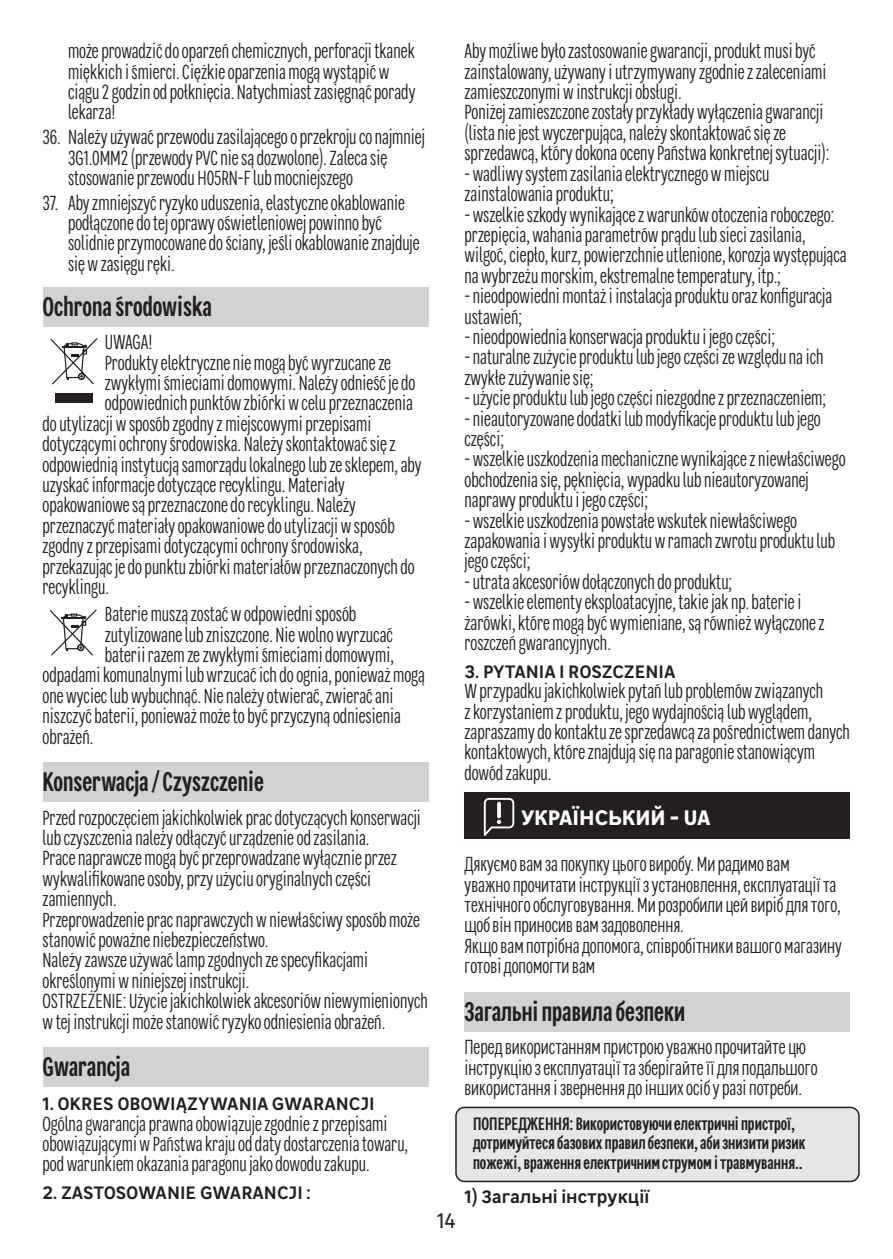
<style>
.page{position:relative;width:893px;height:1259px;background:#fff}
.page>*{position:absolute;margin:0;border:0;box-sizing:border-box;transform-origin:0 0}
.t1{font:700 27px "Leroy Merlin Sans Condensed";color:#231f20}
.t2{font:700 21px "Leroy Merlin Sans";color:#fff}
.t3{font:21px "Leroy Merlin Sans";color:#231f20;scale:.94 1}
.t4{font:20.4px/20.4px "Leroy Merlin Sans Condensed";color:#231f20}
.t5{font:700 18px/19.5px "Leroy Merlin Sans Condensed";color:#231f20}
.t6{font:600 18px "Leroy Merlin Sans";color:#231f20}
</style>
<div class="page">
<div style="left:43px;top:287px;width:385px;height:39px;background:#d1d2d4"></div>
<div style="left:43px;top:762px;width:385px;height:40px;background:#d1d2d4"></div>
<div style="left:43px;top:1047px;width:385px;height:39px;background:#d1d2d4"></div>
<svg style="left:50px;top:338px;width:48px;height:46px"></svg>
<div style="left:55px;top:393px;width:37px;height:10px;background:#231f20"></div>
<svg style="left:50px;top:609px;width:47px;height:46px"></svg>
<div style="left:464px;top:792px;width:386px;height:46px;background:#231f20"></div>
<div style="left:464px;top:991px;width:386px;height:40px;background:#d1d2d4"></div>
<div style="left:456px;top:1107px;width:403px;height:74px;background:#e6e7e9;border-radius:9px"></div>
<div style="left:455px;top:1106px;width:405px;height:76px;border:2px solid #231f20;border-radius:9px"></div>
<svg style="left:484px;top:798px;width:30px;height:38px"></svg>
<p class="t4" style="left:68px;top:40px;width:349px">może prowadzić do oparzeń chemicznych, perforacji tkanek miękkich i śmierci. Ciężkie oparzenia mogą wystąpić w ciągu 2 godzin od połknięcia. Natychmiast zasięgnąć porady lekarza!</p>
<p class="t4" style="left:68px;top:126px;width:358px;text-indent:-26px">36. Należy używać przewodu zasilającego o przekroju co najmniej<br>3G1.0MM2 (przewody PVC nie są dozwolone). Zaleca się stosowanie przewodu H05RN-F lub mocniejszego</p>
<p class="t4" style="left:68px;top:192px;width:353px;text-indent:-26px">37. Aby zmniejszyć ryzyko uduszenia, elastyczne okablowanie podłączone do tej oprawy oświetleniowej powinno być solidnie przymocowane do ściany, jeśli okablowanie znajduje się w zasięgu ręki.</p>
<h1 class="t1" style="left:43px;top:288px;width:171px">Ochrona środowiska</h1>
<p class="t4" style="left:105px;top:331px;width:49px">UWAGA!</p>
<p class="t4" style="left:105px;top:352px;width:288px">Produkty elektryczne nie mogą być wyrzucane ze</p>
<p class="t4" style="left:105px;top:372px;width:312px">zwykłymi śmieciami domowymi. Należy odnieść je do</p>
<p class="t4" style="left:105px;top:392px;width:310px">odpowiednich punktów zbiórki w celu przeznaczenia</p>
<p class="t4" style="left:43px;top:413px;width:330px">do utylizacji w sposób zgodny z miejscowymi przepisami</p>
<p class="t4" style="left:43px;top:433px;width:355px">dotyczącymi ochrony środowiska. Należy skontaktować się z</p>
<p class="t4" style="left:43px;top:454px;width:381px">odpowiednią instytucją samorządu lokalnego lub ze sklepem, aby</p>
<p class="t4" style="left:43px;top:474px;width:304px">uzyskać informacje dotyczące recyklingu. Materiały</p>
<p class="t4" style="left:43px;top:494px;width:315px">opakowaniowe są przeznaczone do recyklingu. Należy</p>
<p class="t4" style="left:43px;top:515px;width:354px">przeznaczyć materiały opakowaniowe do utylizacji w sposób</p>
<p class="t4" style="left:43px;top:535px;width:322px">zgodny z przepisami dotyczącymi ochrony środowiska,</p>
<p class="t4" style="left:43px;top:556px;width:374px">przekazując je do punktu zbiórki materiałów przeznaczonych do</p>
<p class="t4" style="left:43px;top:576px;width:68px">recyklingu.</p>
<p class="t4" style="left:105px;top:603px;width:253px">Baterie muszą zostać w odpowiedni sposób</p>
<p class="t4" style="left:105px;top:624px;width:290px">zutylizowane lub zniszczone. Nie wolno wyrzucać</p>
<p class="t4" style="left:105px;top:644px;width:291px">baterii razem ze zwykłymi śmieciami domowymi,</p>
<p class="t4" style="left:43px;top:664px;width:384px">odpadami komunalnymi lub wrzucać ich do ognia, ponieważ mogą</p>
<p class="t4" style="left:43px;top:685px;width:352px">one wyciec lub wybuchnąć. Nie należy otwierać, zwierać ani</p>
<p class="t4" style="left:43px;top:705px;width:360px">niszczyć baterii, ponieważ może to być przyczyną odniesienia</p>
<p class="t4" style="left:43px;top:726px;width:52px">obrażeń.</p>
<h1 class="t1" style="left:43px;top:763px;width:223px">Konserwacja / Czyszczenie</h1>
<p class="t4" style="left:43px;top:806px;width:387px">Przed rozpoczęciem jakichkolwiek prac dotyczących konserwacji lub czyszczenia należy odłączyć urządzenie od zasilania.<br>Prace naprawcze mogą być przeprowadzane wyłącznie przez wykwalifikowane osoby, przy użyciu oryginalnych części zamiennych.<br>Przeprowadzenie prac naprawczych w niewłaściwy sposób może stanowić poważne niebezpieczeństwo.<br>Należy zawsze używać lamp zgodnych ze specyfikacjami określonymi w niniejszej instrukcji.<br>OSTRZEŻENIE: Użycie jakichkolwiek akcesoriów niewymienionych w tej instrukcji może stanowić ryzyko odniesienia obrażeń.</p>
<h1 class="t1" style="left:43px;top:1048px;width:89px">Gwarancja</h1>
<p class="t6" style="left:43px;top:1089px;width:334px">1. OKRES OBOWIĄZYWANIA GWARANCJI</p>
<p class="t4" style="left:43px;top:1112px;width:367px">Ogólna gwarancja prawna obowiązuje zgodnie z przepisami obowiązującymi w Państwa kraju od daty dostarczenia towaru, pod warunkiem okazania paragonu jako dowodu zakupu.</p>
<p class="t6" style="left:43px;top:1178px;width:270px">2. ZASTOSOWANIE GWARANCJI :</p>
<p class="t3" style="left:437px;top:1203px;width:21px">14</p>
<p class="t4" style="left:464px;top:40px;width:366px">Aby możliwe było zastosowanie gwarancji, produkt musi być zainstalowany, używany i utrzymywany zgodnie z zaleceniami zamieszczonymi w instrukcji obsługi.<br>Poniżej zamieszczone zostały przykłady wyłączenia gwarancji (lista nie jest wyczerpująca, należy skontaktować się ze sprzedawcą, który dokona oceny Państwa konkretnej sytuacji):</p>
<p class="t4" style="left:464px;top:163px;width:306px">- wadliwy system zasilania elektrycznego w miejscu zainstalowania produktu;</p>
<p class="t4" style="left:464px;top:204px;width:384px">- wszelkie szkody wynikające z warunków otoczenia roboczego: przepięcia, wahania parametrów prądu lub sieci zasilania, wilgoć, ciepło, kurz, powierzchnie utlenione, korozja występująca na wybrzeżu morskim, ekstremalne temperatury, itp.;</p>
<p class="t4" style="left:464px;top:285px;width:369px">- nieodpowiedni montaż i instalacja produktu oraz konfiguracja ustawień;</p>
<p class="t4" style="left:464px;top:326px;width:312px">- nieodpowiednia konserwacja produktu i jego części;</p>
<p class="t4" style="left:464px;top:346px;width:361px">- naturalne zużycie produktu lub jego części ze względu na ich zwykłe zużywanie się;</p>
<p class="t4" style="left:464px;top:387px;width:363px">- użycie produktu lub jego części niezgodne z przeznaczeniem;</p>
<p class="t4" style="left:464px;top:408px;width:358px">- nieautoryzowane dodatki lub modyfikacje produktu lub jego części;</p>
<p class="t4" style="left:464px;top:448px;width:383px">- wszelkie uszkodzenia mechaniczne wynikające z niewłaściwego obchodzenia się, pęknięcia, wypadku lub nieautoryzowanej naprawy produktu i jego części;</p>
<p class="t4" style="left:464px;top:510px;width:372px">- wszelkie uszkodzenia powstałe wskutek niewłaściwego zapakowania i wysyłki produktu w ramach zwrotu produktu lub jego części;</p>
<p class="t4" style="left:464px;top:571px;width:269px">- utrata akcesoriów dołączonych do produktu;</p>
<p class="t4" style="left:464px;top:591px;width:362px">- wszelkie elementy eksploatacyjne, takie jak np. baterie i żarówki, które mogą być wymieniane, są również wyłączone z roszczeń gwarancyjnych.</p>
<p class="t6" style="left:464px;top:657px;width:212px">3. PYTANIA I ROSZCZENIA</p>
<p class="t4" style="left:464px;top:680px;width:387px">W przypadku jakichkolwiek pytań lub problemów związanych<br>z korzystaniem z produktu, jego wydajnością lub wyglądem, zapraszamy do kontaktu ze sprzedawcą za pośrednictwem danych kontaktowych, które znajdują się na paragonie stanowiącym dowód zakupu.</p>
<p class="t2" style="left:521px;top:800px;width:191px">УКРАЇНСЬКИЙ - UA</p>
<p class="t4" style="left:464px;top:853px;width:379px">Дякуємо вам за покупку цього виробу. Ми радимо вам<br>уважно прочитати інструкції з установлення, експлуатації та технічного обслуговування. Ми розробили цей виріб для того, щоб він приносив вам задоволення.<br>Якщо вам потрібна допомога, співробітники вашого магазину готові допомогти вам</p>
<h1 class="t1" style="left:464px;top:993px;width:222px">Загальні правила безпеки</h1>
<p class="t4" style="left:464px;top:1036px;width:355px">Перед використанням пристрою уважно прочитайте цю інструкцію з експлуатації та зберігайте її для подальшого використання і звернення до інших осіб у разі потреби.</p>
<p class="t5" style="left:473px;top:1113px;width:334px">ПОПЕРЕДЖЕННЯ: Використовуючи електричні пристрої, дотримуйтеся базових правил безпеки, аби знизити ризик пожежі, враження електричним струмом і травмування..</p>
<p class="t6" style="left:464px;top:1181px;width:186px">1) Загальні інструкції</p>
</div>
